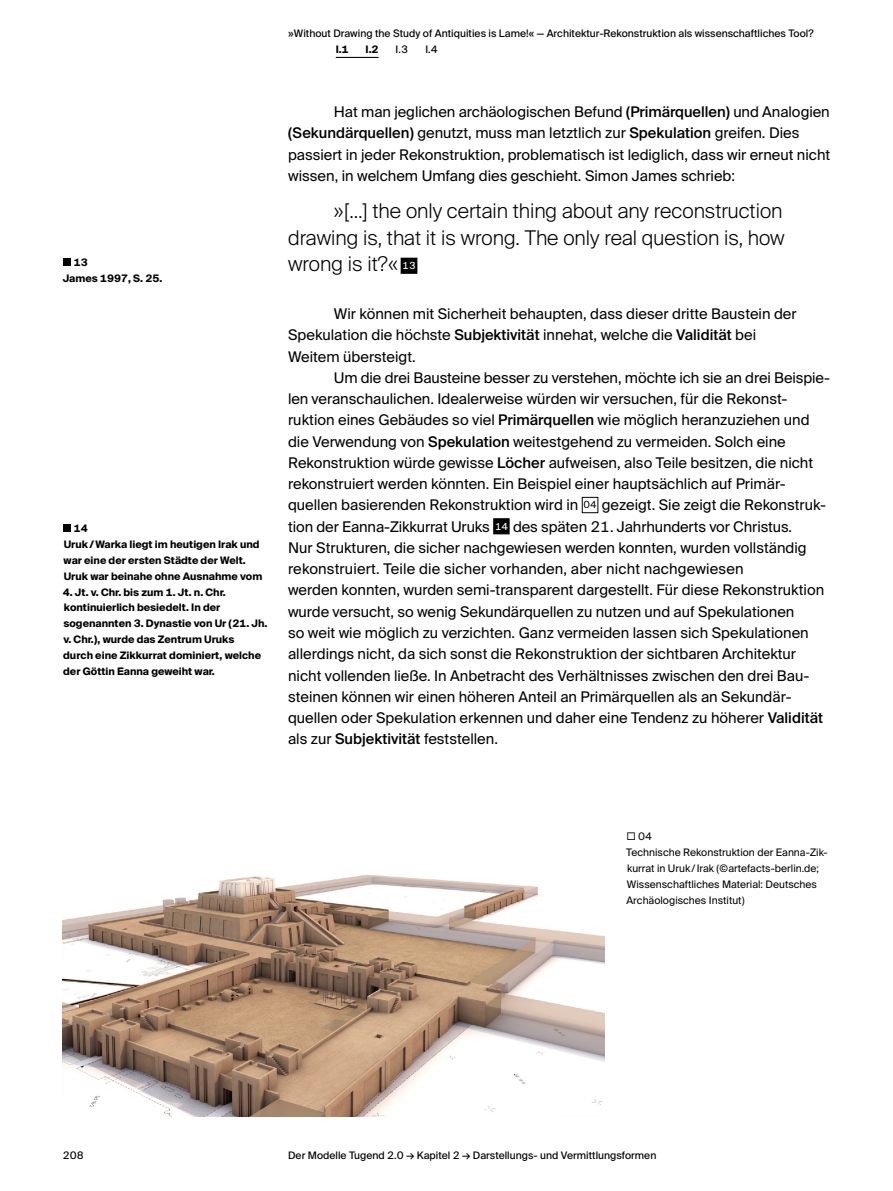
<style>
.page{position:relative;width:893px;height:1191px;background:#fff}
.page>*{position:absolute;margin:0;border:0;box-sizing:border-box;transform-origin:0 0}
.t1{font:300 20.25px/26.5px "Suisse Intl";color:#000;text-align:justify}
.t2{font:14.7px/21.3px "Suisse Intl";color:#000}
.t3{font:700 10.35px/15.9px "Suisse Intl";color:#000}
.t4{font:10.35px "Suisse Intl";color:#000}
.t5{font:10.35px/15.9px "Suisse Intl";color:#000}
.s1{font-weight:500}
.s2{font-weight:400;font-size:9.75px;color:#fff}
.s3{font-size:9.75px;color:#fff}
.s4{font-size:9.75px}
.s5{font-weight:300;font-size:14.1px}
</style>
<div class="page">
<hr style="left:336px;top:57px;width:43px;height:1px;background:#000">
<div style="left:401px;top:258px;width:16px;height:16px;background:#000"></div>
<div style="left:493px;top:518px;width:17px;height:16px;background:#000"></div>
<img style="left:63px;top:874px;width:541px;height:242px">
<div style="left:64px;top:258px;width:7px;height:8px;background:#000"></div>
<div style="left:582px;top:497px;width:16px;height:16px;border:1px solid #000"></div>
<div style="left:64px;top:524px;width:7px;height:7px;background:#000"></div>
<p class="t4" style="left:288px;top:28px;width:527px">»Without Drawing the Study of Antiquities is Lame!« — Architektur-Rekonstruktion als wissenschaftliches Tool?</p>
<p class="t3" style="left:336px;top:42px;width:15px">I.1</p>
<p class="t3" style="left:366px;top:42px;width:15px">I.2</p>
<p class="t4" style="left:396px;top:43px;width:14px">I.3</p>
<p class="t4" style="left:425px;top:43px;width:14px">I.4</p>
<p class="t3" style="left:63px;top:254px;width:101px;text-indent:11px">13<br>James 1997, S. 25.</p>
<p class="t3" style="left:64px;top:520px;width:200px;text-indent:10px">14<br>Uruk/Warka liegt im heutigen Irak und war eine der ersten Städte der Welt.<br>Uruk war beinahe ohne Ausnahme vom</p>
<p class="t3" style="left:63px;top:584px;width:206px">4. Jt. v. Chr. bis zum 1. Jt. n. Chr. kontinuierlich besiedelt. In der sogenannten 3. Dynastie von Ur (21. Jh. v. Chr.), wurde das Zentrum Uruks<br>durch eine Zikkurrat dominiert, welche der Göttin Eanna geweiht war.</p>
<p class="t2" style="left:288px;top:101px;width:544px;text-indent:46px">Hat man jeglichen archäologischen Befund <span class="s1">(Primärquellen)</span> und Analogien <span class="s1">(Sekundärquellen)</span> genutzt, muss man letztlich zur <span class="s1">Spekulation</span> greifen. Dies passiert in jeder Rekonstruktion, problematisch ist lediglich, dass wir erneut nicht wissen, in welchem Umfang dies geschieht. Simon James schrieb:</p>
<h1 class="t1" style="left:288px;top:198px;width:498px;text-indent:46px">»[…] the only certain thing about any reconstruction drawing is, that it is wrong. The only real question is, how wrong is it?« <span class="s2">13</span></h1>
<p class="t2" style="left:288px;top:303px;width:510px;text-indent:46px">Wir können mit Sicherheit behaupten, dass dieser dritte Baustein der<br>Spekulation die höchste <span class="s1">Subjektivität</span> innehat, welche die <span class="s1">Validität</span> bei<br>Weitem übersteigt.</p>
<p class="t2" style="left:288px;top:367px;width:544px;text-indent:46px">Um die drei Bausteine besser zu verstehen, möchte ich sie an drei Beispie&shy;len veranschaulichen. Idealerweise würden wir versuchen, für die Rekonst&shy;ruktion eines Gebäudes so viel <span class="s1">Primärquellen</span> wie möglich heranzuziehen und die Verwendung von <span class="s1">Spekulation</span> weitestgehend zu vermeiden. Solch eine Rekonstruktion würde gewisse <span class="s1">Löcher</span> aufweisen, also Teile besitzen, die nicht rekonstruiert werden könnten. Ein Beispiel einer hauptsächlich auf Primär&shy;quellen basierenden Rekonstruktion wird in <span class="s3">'</span><span class="s4">04</span><span class="s3">'</span> gezeigt. Sie zeigt die Rekonstruk&shy;tion der Eanna-Zikkurrat Uruks <span class="s3">14</span> des späten 21. Jahrhunderts vor Christus.<br>Nur Strukturen, die sicher nachgewiesen werden konnten, wurden vollständig rekonstruiert. Teile die sicher vorhanden, aber nicht nachgewiesen<br>werden konnten, wurden semi-transparent dargestellt. Für diese Rekonstruktion wurde versucht, so wenig Sekundärquellen zu nutzen und auf Spekulationen<br>so weit wie möglich zu verzichten. Ganz vermeiden lassen sich Spekulationen allerdings nicht, da sich sonst die Rekonstruktion der sichtbaren Architektur nicht vollenden ließe. In Anbetracht des Verhältnisses zwischen den drei Bau&shy;steinen können wir einen höheren Anteil an Primärquellen als an Sekundär&shy;quellen oder Spekulation erkennen und daher eine Tendenz zu höherer <span class="s1">Validität </span>als zur <span class="s1">Subjektivität</span> feststellen.</p>
<p class="t5" style="left:626px;top:828px;width:203px"><span class="s5">□</span> 04<br>Technische Rekonstruktion der Eanna-Zik&shy;kurrat in Uruk/Irak (©artefacts-berlin.de;<br>Wissenschaftliches Material: Deutsches<br>Archäologisches Institut)</p>
<p class="t4" style="left:63px;top:1149px;width:23px">208</p>
<p class="t4" style="left:288px;top:1149px;width:370px">Der Modelle Tugend 2.0 → Kapitel 2 → Darstellungs- und Vermittlungsformen</p>
</div>
